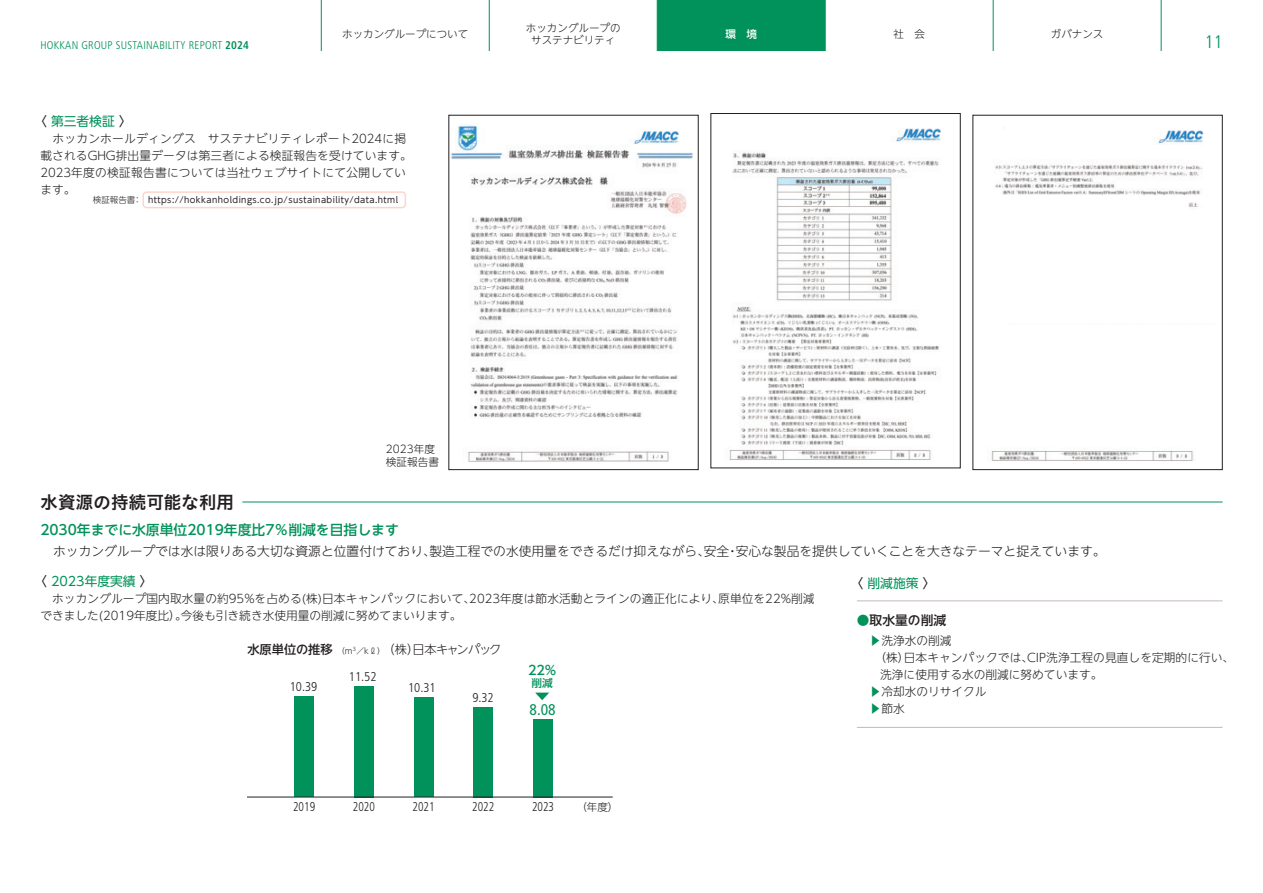
<style>
.page{position:relative;width:1263px;height:893px;background:#fff}
.page>*{position:absolute;margin:0;border:0;box-sizing:border-box;transform-origin:0 0}
.t1{font:18px "Koburina Go Std N W6";letter-spacing:-.025em;color:#231f20}
.t2{font:300 condensed 18px "Frutiger LT Std";color:#01915a}
.t3{font:condensed 15.6px "Frutiger LT Std";color:#01915a}
.t4{font:500 13.8px "UD Shin Go NT Pr 6 N";color:#01915a}
.t5{font:300 12.75px "UD Shin Go NT Pr 6 N";color:#231f20}
.t6{font:12.75px "UD Shin Go NT Pr 6 N";color:#01915a}
.t7{font:300 condensed 12.75px "Frutiger LT Std";color:#231f20;scale:.9 1}
.t8{font:300 condensed 12.75px "Frutiger LT Std";color:#231f20}
.t9{font:500 12.75px "UD Shin Go NT Pr 6 N";color:#231f20}
.t10{font:500 12.75px "UD Shin Go NT Pr 6 N";color:#01915a}
.t11{font:300 12.15px "UD Shin Go NT Pr 6 N";letter-spacing:-.115em;color:#231f20}
.t12{font:300 11.7px/17px "UD Shin Go NT Pr 6 N";letter-spacing:.01em;color:#231f20}
.t13{font:300 11.7px "UD Shin Go NT Pr 6 N";color:#01915a}
.t14{font:300 condensed 11.1px "Frutiger LT Std";letter-spacing:.02em;color:#01915a}
.t15{font:300 10.65px/13.8px "UD Shin Go NT Pr 6 N";color:#231f20}
.t16{font:500 10.65px "UD Shin Go NT Pr 6 N";color:#01915a}
.t17{font:300 10.5px/12.8px "UD Shin Go NT Pr 6 N";color:#231f20;text-align:center}
.t18{font:500 10.5px "UD Shin Go NT Pr 6 N";color:#fff}
.t19{font:8.55px "UD Shin Go NT Pr 6 N";letter-spacing:.05em;color:#231f20}
.s1{font-weight:700}
.s2{color:#231f20}
.s3{font-weight:300}
.s4{font-weight:500}
.s5{font-size:8.1px}
.s6{color:#01915a}
</style>
<div class="page">
<svg style="left:321px;top:0;width:1px;height:17px"></svg>
<svg style="left:489px;top:0;width:1px;height:17px"></svg>
<hr style="left:321px;top:17px;width:1px;height:34px;background:#01915a">
<hr style="left:489px;top:17px;width:1px;height:34px;background:#01915a">
<div style="left:657px;top:0;width:169px;height:51px;background:#01915a"></div>
<svg style="left:993px;top:0;width:1px;height:17px"></svg>
<svg style="left:1161px;top:0;width:1px;height:17px"></svg>
<hr style="left:825px;top:17px;width:1px;height:34px;background:#01915a">
<hr style="left:993px;top:17px;width:1px;height:34px;background:#01915a">
<hr style="left:1161px;top:17px;width:1px;height:34px;background:#01915a">
<img style="left:451px;top:123px;width:242px;height:339px">
<img style="left:729px;top:128px;width:212px;height:333px">
<img style="left:991px;top:130px;width:213px;height:331px">
<hr style="left:857px;top:600px;width:365px;height:1px;background:#c2bab9">
<hr style="left:857px;top:727px;width:365px;height:1px;background:#c2bab9">
<div style="left:295px;top:697px;width:19px;height:100px;background:#01915a"></div>
<div style="left:414px;top:697px;width:19px;height:100px;background:#01915a"></div>
<div style="left:474px;top:707px;width:19px;height:90px;background:#01915a"></div>
<div style="left:354px;top:686px;width:20px;height:111px;background:#01915a"></div>
<div style="left:533px;top:719px;width:19px;height:78px;background:#01915a"></div>
<hr style="left:247px;top:797px;width:366px;height:1px;background:#231f20">
<svg style="left:535px;top:693px;width:14px;height:7px"></svg>
<hr style="left:242px;top:502px;width:980px;height:1px;background:#01915a">
<div style="left:142px;top:191px;width:264px;height:17px;border:2px solid #fcd6cc;border-radius:4px"></div>
<p class="t17" style="left:342px;top:27px;width:128px">ホッカングループについて</p>
<p class="t17" style="left:526px;top:21px;width:96px">ホッカングループのサステナビリティ</p>
<p class="t18" style="left:725px;top:26px;width:33px">環　境</p>
<p class="t17" style="left:893px;top:27px;width:33px">社　会</p>
<p class="t17" style="left:1051px;top:27px;width:54px">ガバナンス</p>
<p class="t14" style="left:40px;top:39px;width:210px">HOKKAN GROUP SUSTAINABILITY REPORT <span class="s1">2024</span></p>
<h1 class="t2" style="left:1205px;top:32px;width:19px">11</h1>
<p class="t6" style="left:34px;top:111px;width:99px"><span class="s2">〈</span> 第三者検証 <span class="s2">〉</span></p>
<p class="t12" style="left:40px;top:130px;width:373px">　ホッカンホールディングス　サステナビリティレポート2024に掲載されるGHG排出量データは第三者による検証報告を受けています。<br>2023年度の検証報告書については当社ウェブサイトにて公開しています。</p>
<p class="t19" style="left:93px;top:193px;width:307px"><span class="s3">検証報告書：</span> https://hokkanholdings.co.jp/sustainability/data.html</p>
<p class="t15" style="left:386px;top:441px;width:55px">2023年度検証報告書</p>
<h1 class="t1" style="left:40px;top:489px;width:196px">水資源の持続可能な利用</h1>
<p class="t4" style="left:40px;top:519px;width:360px">2030年までに水原単位2019年度比7％削減を目指します</p>
<p class="t5" style="left:40px;top:540px;width:1067px">　ホッカングループでは水は限りある大切な資源と位置付けており、製造工程での水使用量をできるだけ抑えながら、安全・安心な製品を提供していくことを大きなテーマと捉えています。</p>
<p class="t6" style="left:34px;top:571px;width:120px"><span class="s2">〈</span> 2023年度実績 <span class="s2">〉</span></p>
<p class="t12" style="left:40px;top:590px;width:776px">　ホッカングループ国内取水量の約95%を占める(株)日本キャンパックにおいて、2023年度は節水活動とラインの適正化により、原単位を22%削減できました(2019年度比）。今後も引き続き水使用量の削減に努めてまいります。</p>
<p class="t11" style="left:247px;top:639px;width:255px"><span class="s4">水原単位の推移</span> <span class="s5">（m</span><sup>3</sup><span class="s5">／kℓ）</span>（株）日本キャンパック</p>
<p class="t8" style="left:290px;top:680px;width:29px">10.39</p>
<p class="t8" style="left:349px;top:669px;width:29px">11.52</p>
<p class="t8" style="left:408px;top:680px;width:29px">10.31</p>
<p class="t8" style="left:472px;top:691px;width:23px">9.32</p>
<p class="t10" style="left:528px;top:660px;width:30px">22％</p>
<p class="t16" style="left:531px;top:674px;width:23px">削減</p>
<h2 class="t3" style="left:530px;top:700px;width:28px">8.08</h2>
<p class="t7" style="left:293px;top:800px;width:26px">2019</p>
<p class="t7" style="left:353px;top:800px;width:26px">2020</p>
<p class="t7" style="left:413px;top:800px;width:26px">2021</p>
<p class="t7" style="left:472px;top:800px;width:26px">2022</p>
<p class="t7" style="left:532px;top:800px;width:26px">2023</p>
<p class="t17" style="left:576px;top:800px;width:44px">（年度）</p>
<p class="t6" style="left:850px;top:572px;width:87px"><span class="s2">〈</span> 削減施策 <span class="s2">〉</span></p>
<p class="t9" style="left:857px;top:609px;width:91px"><span class="s6">⃝</span>取水量の削減</p>
<p class="t12" style="left:870px;top:632px;width:83px"><span class="s6">▶</span>洗浄水の削減</p>
<p class="t12" style="left:874px;top:649px;width:361px">（株）日本キャンパックでは、CIP洗浄工程の見直しを定期的に行い、</p>
<p class="t12" style="left:880px;top:666px;width:224px">洗浄に使用する水の削減に努めています。</p>
<p class="t12" style="left:870px;top:683px;width:118px"><span class="s6">▶︎</span>冷却水のリサイクル</p>
<p class="t13" style="left:870px;top:699px;width:37px">▶︎ <span class="s2">節水</span></p>
</div>
